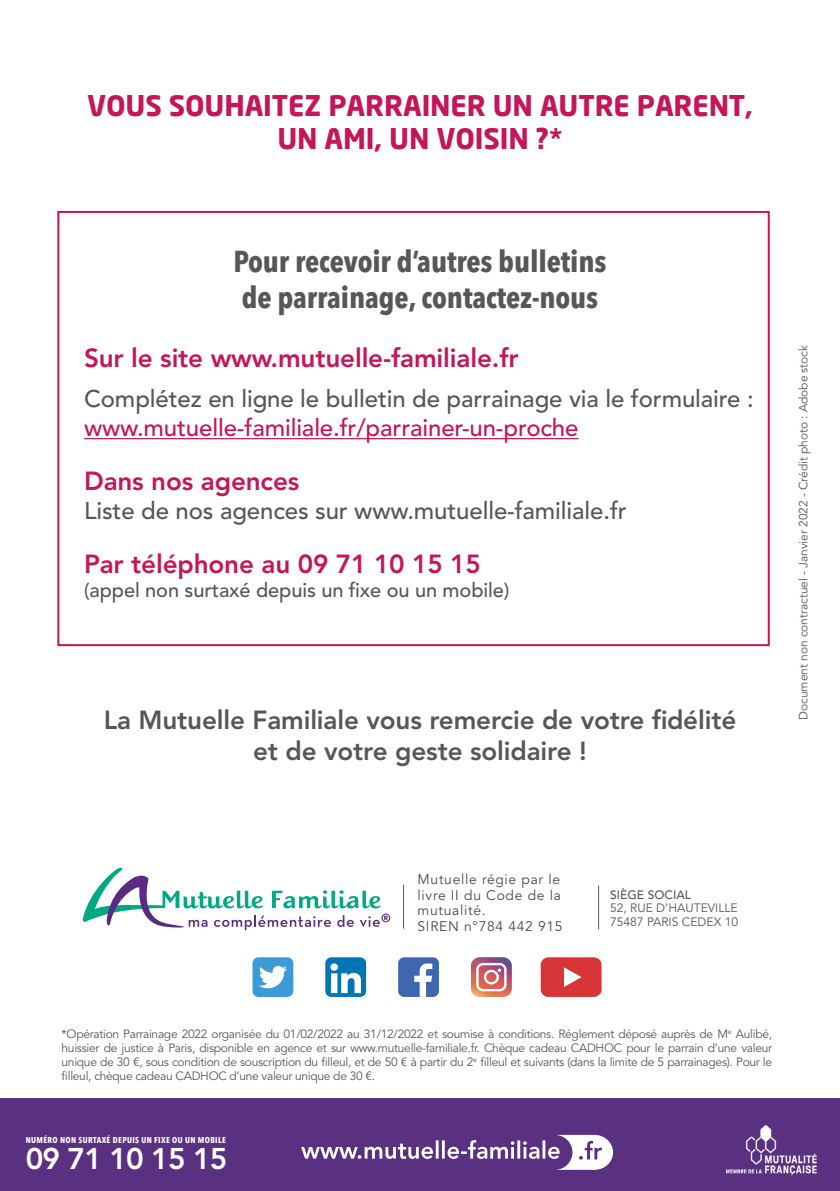
<style>
.page{position:relative;width:840px;height:1191px;background:#fff}
.page>*{position:absolute;margin:0;border:0;box-sizing:border-box;transform-origin:0 0}
.t1{font:700 condensed 30px "Avenir Next LT Pro";letter-spacing:-.005em;color:#575756}
.t2{font:800 29.8px "Avenir LT Std";letter-spacing:-.025em;color:#fff}
.t3{font:700 28px "Neo Sans";letter-spacing:-.005em;color:#c41659}
.t4{font:800 26px "Avenir LT Std";letter-spacing:-.005em;color:#c4165a}
.t5{font:800 26px "Avenir LT Std";letter-spacing:-.005em;color:#575756}
.t6{font:500 24px "Avenir LT Std";letter-spacing:-.005em;color:#575756}
.t7{font:500 24px "Avenir LT Std";letter-spacing:-.005em;color:#c41659}
.t8{font:500 20px "Avenir LT Std";letter-spacing:-.005em;color:#575756}
.t9{font:13.8px/15.6px "Avenir LT Std";letter-spacing:.05em;color:#4a4a49;text-align:justify}
.t10{font:12px/14px "Avenir LT Std";letter-spacing:-.005em;color:#575756;text-align:justify}
.t11{font:500 12px "Avenir LT Std";color:#575756}
.t12{font:700 condensed 8.4px "Avenir Next LT Pro";letter-spacing:.04em;color:#fff}
</style>
<div class="page">
<div style="left:57px;top:211px;width:712px;height:435px;border:2px solid #c41659"></div>
<hr style="left:84px;top:438px;width:494px;height:1px;background:#c41659">
<svg style="left:471px;top:957px;width:40px;height:40px"></svg>
<div style="left:540px;top:957px;width:61px;height:40px;background:#d73538;border-radius:8px"></div>
<svg style="left:564px;top:967px;width:17px;height:20px"></svg>
<div style="left:398px;top:957px;width:40px;height:40px;background:#3f67af;border-radius:6px"></div>
<svg style="left:414px;top:963px;width:18px;height:34px"></svg>
<div style="left:325px;top:957px;width:41px;height:40px;background:#0075b3;border-radius:6px"></div>
<svg style="left:331px;top:972px;width:30px;height:21px"></svg>
<div style="left:330px;top:963px;width:8px;height:7px;background:#fff;border-radius:50%"></div>
<div style="left:252px;top:957px;width:41px;height:40px;background:#3a9bd6;border-radius:6px"></div>
<svg style="left:259px;top:966px;width:28px;height:22px"></svg>
<hr style="left:598px;top:885px;width:1px;height:44px;background:#575756">
<hr style="left:403px;top:884px;width:1px;height:44px;background:#575756">
<svg style="left:82px;top:867px;width:308px;height:63px"></svg>
<div style="left:0;top:1098px;width:839px;height:93px;background:#5a3081"></div>
<svg style="left:301px;top:1134px;width:311px;height:35px"></svg>
<img style="left:726px;top:1125px;width:91px;height:51px">
<p class="t3" style="left:87px;top:87px;width:667px">VOUS SOUHAITEZ PARRAINER UN AUTRE PARENT,</p>
<p class="t3" style="left:277px;top:121px;width:286px">UN AMI, UN VOISIN ?*</p>
<p class="t1" style="left:233px;top:243px;width:374px">Pour recevoir d’autres bulletins</p>
<p class="t1" style="left:241px;top:279px;width:358px">de parrainage, contactez-nous</p>
<p class="t4" style="left:84px;top:343px;width:436px">Sur le site www.mutuelle-familiale.fr</p>
<p class="t6" style="left:84px;top:385px;width:670px">Complétez en ligne le bulletin de parrainage via le formulaire :</p>
<p class="t7" style="left:84px;top:414px;width:495px">www.mutuelle-familiale.fr/parrainer-un-proche</p>
<p class="t4" style="left:84px;top:466px;width:217px">Dans nos agences</p>
<p class="t6" style="left:84px;top:497px;width:544px">Liste de nos agences sur www.mutuelle-familiale.fr</p>
<p class="t4" style="left:84px;top:548px;width:398px">Par téléphone au 09 71 10 15 15</p>
<p class="t8" style="left:84px;top:578px;width:426px">(appel non surtaxé depuis un fixe ou un mobile)</p>
<p class="t5" style="left:104px;top:704px;width:633px">La Mutuelle Familiale vous remercie de votre fidélité</p>
<p class="t5" style="left:253px;top:735px;width:335px">et de votre geste solidaire !</p>
<p class="t10" style="left:796px;top:720px;width:376px;rotate:-90deg">Document non contractuel - Janvier 2022 - Crédit photo : Adobe stock</p>
<p class="t9" style="left:417px;top:872px;width:145px">Mutuelle régie par le livre II du Code de la mutualité.</p>
<p class="t9" style="left:417px;top:918px;width:146px">SIREN n°784 442 915</p>
<p class="t11" style="left:609px;top:887px;width:83px">SIÈGE SOCIAL</p>
<p class="t10" style="left:609px;top:901px;width:129px">52, RUE D’HAUTEVILLE</p>
<p class="t10" style="left:609px;top:915px;width:130px">75487 PARIS CEDEX 10</p>
<p class="t10" style="left:62px;top:1027px;width:711px">*Opération Parrainage 2022 organisée du 01/02/2022 au 31/12/2022 et soumise à conditions. Réglement déposé auprès de M<sup>e</sup> Aulibé, huissier de justice à Paris, disponible en agence et sur www.mutuelle-familiale.fr. Chèque cadeau CADHOC pour le parrain d’une valeur unique de 30 €, sous condition de souscription du filleul, et de 50 € à partir du 2<sup>e</sup> filleul et suivants (dans la limite de 5 parrainages). Pour le filleul, chèque cadeau CADHOC d’une valeur unique de 30 €.</p>
<p class="t12" style="left:26px;top:1134px;width:201px">NUMÉRO NON SURTAXÉ DEPUIS UN FIXE OU UN MOBILE</p>
<p class="t2" style="left:26px;top:1140px;width:203px">09 71 10 15 15</p>
</div>
